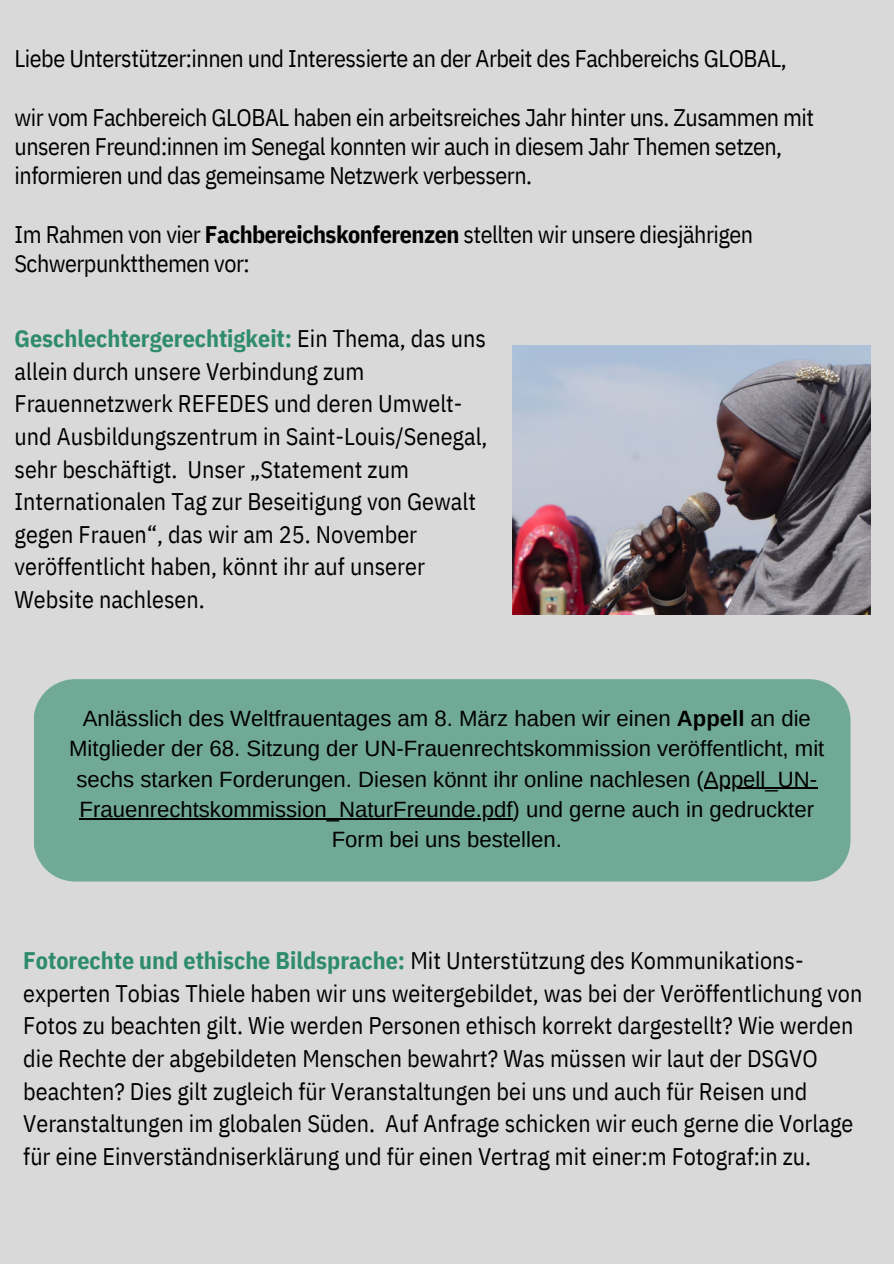
<style>
.page{position:relative;width:894px;height:1264px;background:#fff}
.page>*{position:absolute;margin:0;border:0;box-sizing:border-box;transform-origin:0 0}
.t1{font:24px/32.7px "IBM Plex Sans Cond";color:#000}
.t2{font:24px/29.2px "IBM Plex Sans Cond";letter-spacing:-.02em;color:#000}
.t3{font:22.05px/30.3px "Arimo";color:#000;text-align:center}
.s1{font-weight:700}
.s2{font-weight:700;color:#2e8b6e}
</style>
<div class="page">
<div style="left:0;top:0;width:893px;height:1263px;background:#d9d9d9"></div>
<div style="left:34px;top:679px;width:816px;height:202px;background:#71a997"></div>
<img style="left:512px;top:345px;width:358px;height:269px">
<hr style="left:703px;top:787px;width:113px;height:1px;background:#000">
<hr style="left:80px;top:818px;width:432px;height:1px;background:#000">
<h1 class="t2" style="left:15px;top:44px;width:773px">Liebe Unterstützer:innen und Interessierte an der Arbeit des Fachbereichs GLOBAL,</h1>
<h1 class="t2" style="left:15px;top:102px;width:800px">wir vom Fachbereich GLOBAL haben ein arbeitsreiches Jahr hinter uns. Zusammen mit unseren Freund:innen im Senegal konnten wir auch in diesem Jahr Themen setzen, informieren und das gemeinsame Netzwerk verbessern.</h1>
<h1 class="t2" style="left:15px;top:219px;width:739px">Im Rahmen von vier <span class="s1">Fachbereichskonferenzen</span> stellten wir unsere diesjährigen<br>Schwerpunktthemen vor:</h1>
<p class="t1" style="left:15px;top:321px;width:474px"><span class="s2">Geschlechtergerechtigkeit:</span> Ein Thema, das uns allein durch unsere Verbindung zum Frauennetzwerk REFEDES und deren Umwelt&shy;und Ausbildungszentrum in Saint-Louis/Senegal, sehr beschäftigt. Unser „Statement zum Internationalen Tag zur Beseitigung von Gewalt gegen Frauen“, das wir am 25. November veröffentlicht haben, könnt ihr auf unserer Website nachlesen.</p>
<h1 class="t3" style="left:69px;top:703px;width:756px">Anlässlich des Weltfrauentages am 8. März haben wir einen <span class="s1">Appell</span> an die<br>Mitglieder der 68. Sitzung der UN-Frauenrechtskommission veröffentlicht, mit sechs starken Forderungen. Diesen könnt ihr online nachlesen (Appell_UN-</h1>
<p class="t3" style="left:80px;top:794px;width:735px">Frauenrechtskommission_NaturFreunde.pdf) und gerne auch in gedruckter<br>Form bei uns bestellen.</p>
<p class="t1" style="left:23px;top:943px;width:840px"><span class="s2">Fotorechte und ethische Bildsprache:</span> Mit Unterstützung des Kommunikations&shy;experten Tobias Thiele haben wir uns weitergebildet, was bei der Veröffentlichung von Fotos zu beachten gilt. Wie werden Personen ethisch korrekt dargestellt? Wie werden die Rechte der abgebildeten Menschen bewahrt? Was müssen wir laut der DSGVO beachten? Dies gilt zugleich für Veranstaltungen bei uns und auch für Reisen und Veranstaltungen im globalen Süden. Auf Anfrage schicken wir euch gerne die Vorlage für eine Einverständniserklärung und für einen Vertrag mit einer:m Fotograf:in zu.</p>
</div>
